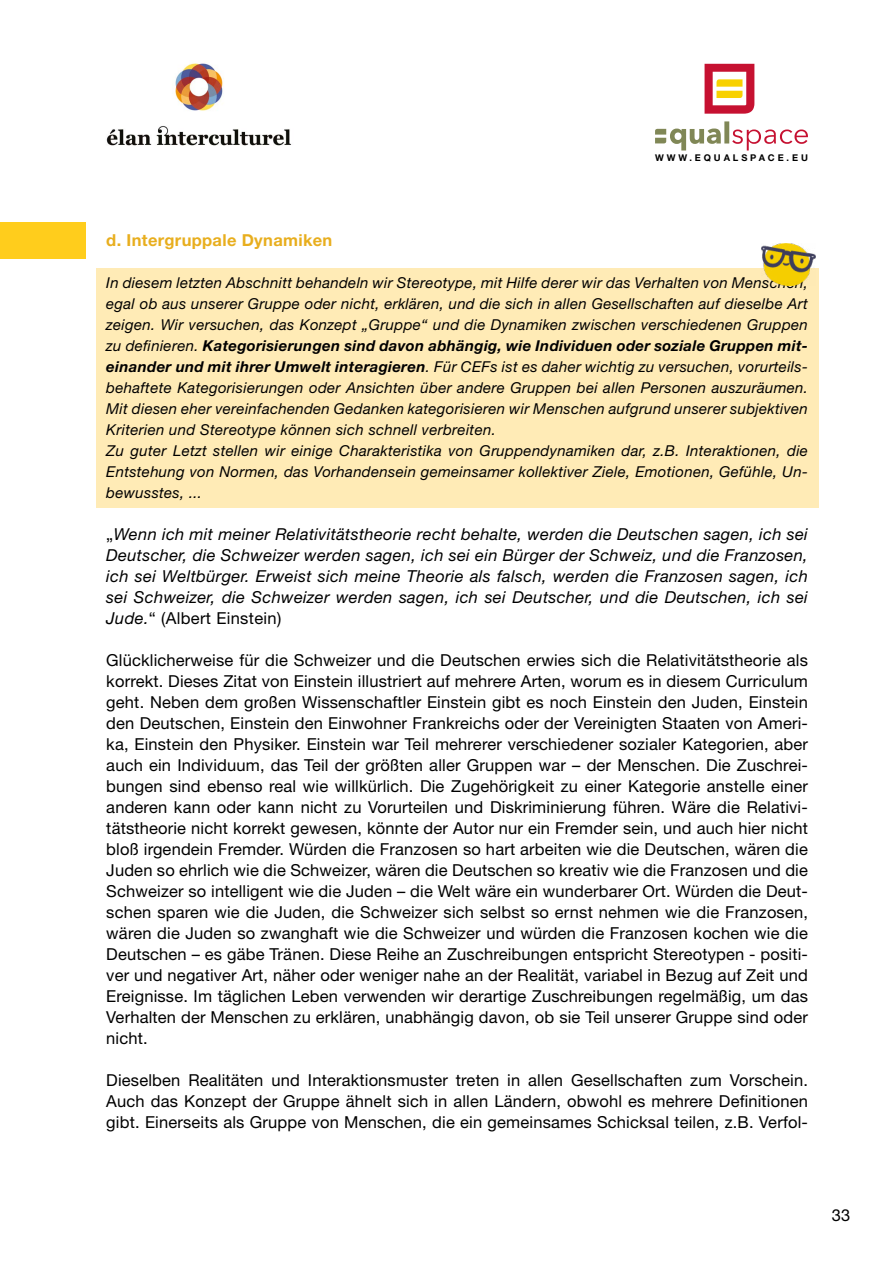
<style>
.page{position:relative;width:893px;height:1263px;background:#fff}
.page>*{position:absolute;margin:0;border:0;box-sizing:border-box;transform-origin:0 0}
.t1{font:16.5px/21px "Helvetica Neue LT Pro";letter-spacing:.01em;color:#000;text-align:justify}
.t2{font:italic 16.5px/21px "Helvetica Neue LT Pro";letter-spacing:.02em;color:#000;text-align:justify}
.t3{font:700 16.5px "Helvetica Neue LT Pro";letter-spacing:.02em;color:#e8ae1e}
.t4{font:italic 15px/21px "Helvetica Neue LT Pro";letter-spacing:.02em;color:#000}
.t5{font:700 9.3px "Helvetica Neue LT Pro";letter-spacing:.31em;color:#000}
.s1{font-weight:700}
.s2{font-style:normal}
</style>
<div class="page">
<svg style="left:655px;top:121px;width:153px;height:30px"></svg>
<svg style="left:705px;top:64px;width:49px;height:50px"></svg>
<img style="left:106px;top:63px;width:186px;height:83px">
<div style="left:0;top:222px;width:85px;height:36px;background:#ffcd1c"></div>
<div style="left:96px;top:268px;width:723px;height:239px;background:#ffebb6"></div>
<img style="left:762px;top:244px;width:53px;height:42px">
<p class="t5" style="left:655px;top:152px;width:154px">WWW.EQUALSPACE.EU</p>
<p class="t3" style="left:106px;top:229px;width:228px">d. Intergruppale Dynamiken</p>
<p class="t4" style="left:106px;top:271px;width:703px">In diesem letzten Abschnitt behandeln wir Stereotype, mit Hilfe derer wir das Verhalten von Menschen, egal ob aus unserer Gruppe oder nicht, erklären, und die sich in allen Gesellschaften auf dieselbe Art zeigen. Wir versuchen, das Konzept „Gruppe“ und die Dynamiken zwischen verschiedenen Gruppen zu definieren. <span class="s1">Kategorisierungen sind davon abhängig, wie Individuen oder soziale Gruppen mit&shy;einander und mit ihrer Umwelt interagieren</span>. Für CEFs ist es daher wichtig zu versuchen, vorurteils&shy;behaftete Kategorisierungen oder Ansichten über andere Gruppen bei allen Personen auszuräumen.<br>Mit diesen eher vereinfachenden Gedanken kategorisieren wir Menschen aufgrund unserer subjektiven Kriterien und Stereotype können sich schnell verbreiten.<br>Zu guter Letzt stellen wir einige Charakteristika von Gruppendynamiken dar, z.B. Interaktionen, die Entstehung von Normen, das Vorhandensein gemeinsamer kollektiver Ziele, Emotionen, Gefühle, Un&shy;bewusstes, ...</p>
<p class="t2" style="left:106px;top:523px;width:703px"><span class="s2">„</span>Wenn ich mit meiner Relativitätstheorie recht behalte, werden die Deutschen sagen, ich sei Deutscher, die Schweizer werden sagen, ich sei ein Bürger der Schweiz, und die Franzosen, ich sei Weltbürger. Erweist sich meine Theorie als falsch, werden die Franzosen sagen, ich sei Schweizer, die Schweizer werden sagen, ich sei Deutscher, und die Deutschen, ich sei Jude.<span class="s2">“ (Albert Einstein)</span></p>
<p class="t1" style="left:106px;top:649px;width:703px">Glücklicherweise für die Schweizer und die Deutschen erwies sich die Relativitätstheorie als korrekt. Dieses Zitat von Einstein illustriert auf mehrere Arten, worum es in diesem Curriculum geht. Neben dem großen Wissenschaftler Einstein gibt es noch Einstein den Juden, Einstein den Deutschen, Einstein den Einwohner Frankreichs oder der Vereinigten Staaten von Ameri&shy;ka, Einstein den Physiker. Einstein war Teil mehrerer verschiedener sozialer Kategorien, aber auch ein Individuum, das Teil der größten aller Gruppen war – der Menschen. Die Zuschrei&shy;bungen sind ebenso real wie willkürlich. Die Zugehörigkeit zu einer Kategorie anstelle einer anderen kann oder kann nicht zu Vorurteilen und Diskriminierung führen. Wäre die Relativi&shy;tätstheorie nicht korrekt gewesen, könnte der Autor nur ein Fremder sein, und auch hier nicht bloß irgendein Fremder. Würden die Franzosen so hart arbeiten wie die Deutschen, wären die Juden so ehrlich wie die Schweizer, wären die Deutschen so kreativ wie die Franzosen und die Schweizer so intelligent wie die Juden – die Welt wäre ein wunderbarer Ort. Würden die Deut&shy;schen sparen wie die Juden, die Schweizer sich selbst so ernst nehmen wie die Franzosen, wären die Juden so zwanghaft wie die Schweizer und würden die Franzosen kochen wie die Deutschen – es gäbe Tränen. Diese Reihe an Zuschreibungen entspricht Stereotypen - positi&shy;ver und negativer Art, näher oder weniger nahe an der Realität, variabel in Bezug auf Zeit und Ereignisse. Im täglichen Leben verwenden wir derartige Zuschreibungen regelmäßig, um das Verhalten der Menschen zu erklären, unabhängig davon, ob sie Teil unserer Gruppe sind oder nicht.</p>
<p class="t1" style="left:106px;top:1069px;width:703px">Dieselben Realitäten und Interaktionsmuster treten in allen Gesellschaften zum Vorschein.<br>Auch das Konzept der Gruppe ähnelt sich in allen Ländern, obwohl es mehrere Definitionen gibt. Einerseits als Gruppe von Menschen, die ein gemeinsames Schicksal teilen, z.B. Verfol-</p>
<p class="t1" style="left:832px;top:1204px;width:20px">33</p>
</div>
